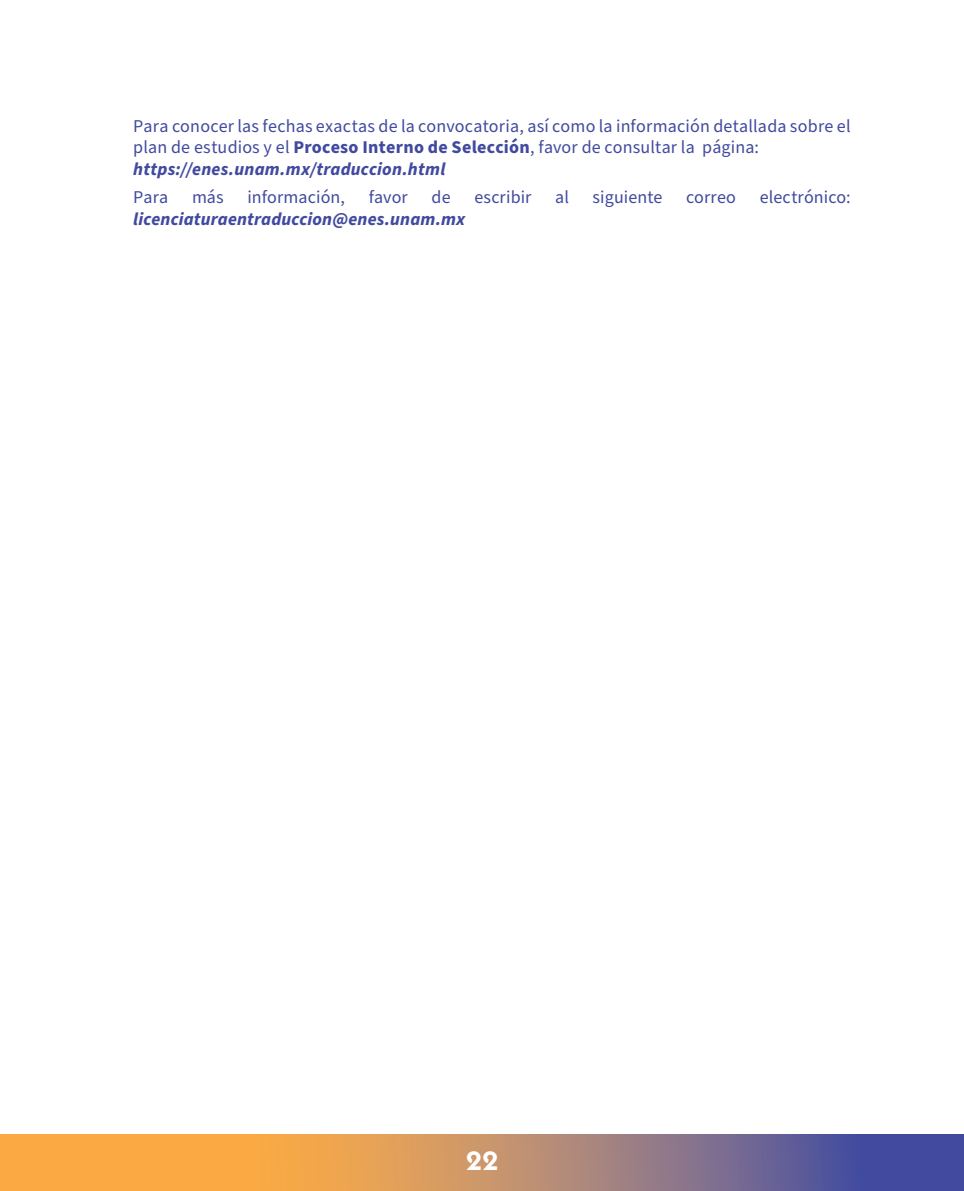
<style>
.page{position:relative;width:964px;height:1191px;background:#fff}
.page>*{position:absolute;margin:0;border:0;box-sizing:border-box;transform-origin:0 0}
.t1{font:700 26px "Edge Display";color:#fff}
.t2{font:18px/21.6px "Source Sans Pro";letter-spacing:.01em;color:#414a9f}
.t3{font:italic 700 18px "Source Sans Pro";letter-spacing:.01em;color:#414a9f}
.s1{font-weight:700}
.s2{font-weight:700;font-style:italic}
</style>
<div class="page">
<svg style="left:0;top:1134px;width:964px;height:57px;background:#b6886c"></svg>
<p class="t2" style="left:133px;top:116px;width:719px">Para conocer las fechas exactas de la convocatoria, así como la información detallada sobre el plan de estudios y el <span class="s1">Proceso Interno de Selección</span>, favor de consultar la página: <span class="s2">https://enes.unam.mx/traduccion.html</span></p>
<p class="t2" style="left:133px;top:187px;width:37px">Para</p>
<p class="t2" style="left:192px;top:187px;width:33px">más</p>
<p class="t2" style="left:247px;top:187px;width:99px">información,</p>
<p class="t2" style="left:369px;top:187px;width:41px">favor</p>
<p class="t2" style="left:432px;top:187px;width:21px">de</p>
<p class="t2" style="left:474px;top:187px;width:59px">escribir</p>
<p class="t2" style="left:555px;top:187px;width:15px">al</p>
<p class="t2" style="left:593px;top:187px;width:71px">siguiente</p>
<p class="t2" style="left:686px;top:187px;width:51px">correo</p>
<p class="t2" style="left:760px;top:187px;width:92px">electrónico:</p>
<p class="t3" style="left:133px;top:206px;width:333px">licenciaturaentraduccion@enes.unam.mx</p>
<h1 class="t1" style="left:466px;top:1144px;width:33px">22</h1>
</div>
